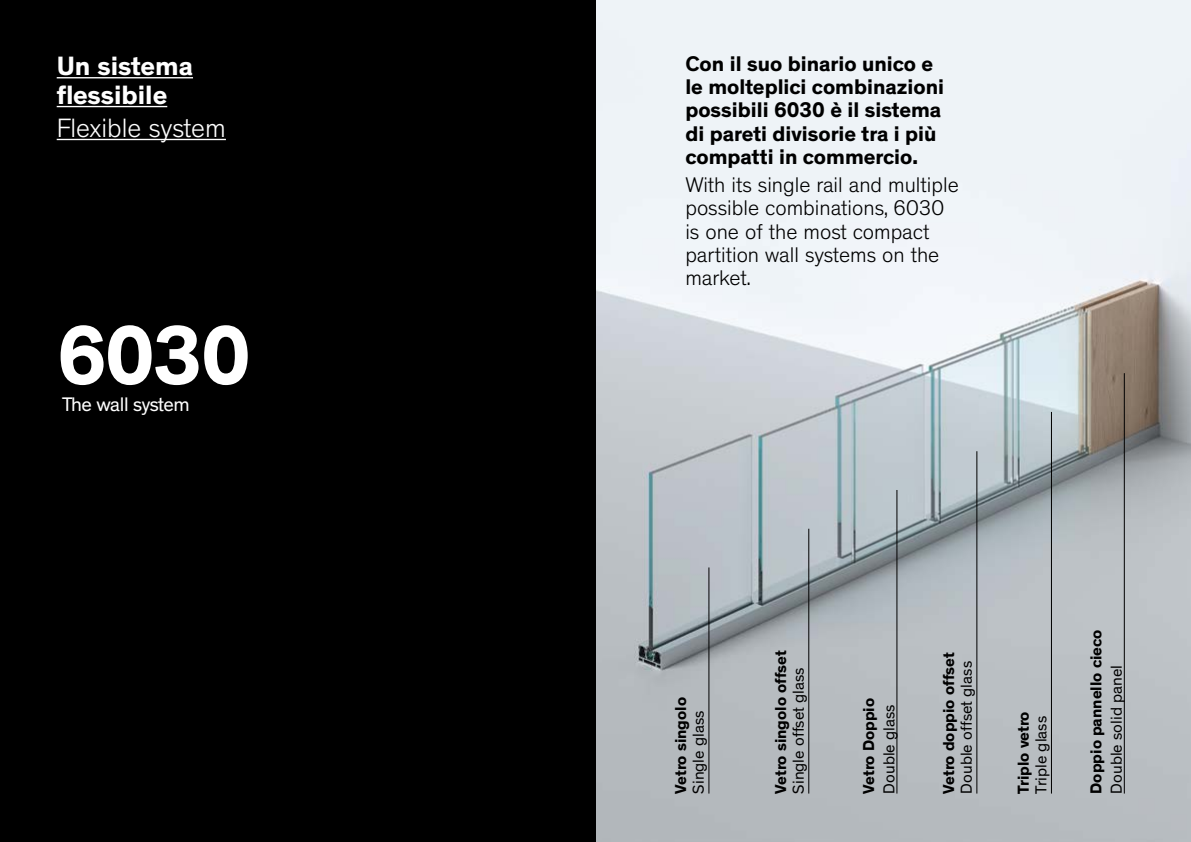
<style>
.page{position:relative;width:1191px;height:842px;background:#fff}
.page>*{position:absolute;margin:0;border:0;box-sizing:border-box;transform-origin:0 0}
.t1{font:700 85px "Theinhardt";color:#fff}
.t2{font:700 27px/28.8px "Theinhardt";color:#fff}
.t3{font:300 27px "Theinhardt";color:#fff}
.t4{font:700 21.6px/23.4px "Theinhardt";color:#000}
.t5{font:300 21.6px/23.4px "Theinhardt";color:#000}
.t6{font:20px "Theinhardt";letter-spacing:-.025em;color:#fff}
.t7{font:700 16.1px "Theinhardt";color:#000}
.t8{font:16.1px "Theinhardt";color:#000}
</style>
<div class="page">
<img style="left:595px;top:0;width:596px;height:842px">
<div style="left:0;top:0;width:595px;height:842px;background:#000"></div>
<hr style="left:708px;top:567px;width:1px;height:226px;background:#000">
<hr style="left:808px;top:529px;width:1px;height:264px;background:#000">
<hr style="left:896px;top:490px;width:1px;height:303px;background:#000">
<hr style="left:976px;top:451px;width:1px;height:342px;background:#000">
<hr style="left:1051px;top:412px;width:1px;height:381px;background:#000">
<hr style="left:1124px;top:373px;width:1px;height:420px;background:#000">
<hr style="left:57px;top:77px;width:136px;height:1px;background:#fff">
<hr style="left:57px;top:106px;width:110px;height:1px;background:#fff">
<hr style="left:57px;top:139px;width:169px;height:1px;background:#fff">
<p class="t2" style="left:57px;top:52px;width:138px">Un sistema flessibile</p>
<p class="t3" style="left:57px;top:112px;width:171px">Flexible system</p>
<h1 class="t1" style="left:57px;top:303px;width:196px">6030</h1>
<p class="t6" style="left:62px;top:392px;width:129px">The wall system</p>
<p class="t4" style="left:685px;top:52px;width:260px">Con il suo binario unico e le molteplici combinazioni possibili 6030 è il sistema di pareti divisorie tra i più compatti in commercio.</p>
<p class="t5" style="left:685px;top:173px;width:275px">With its single rail and multiple possible combinations, 6030 is one of the most compact partition wall systems on the market.</p>
<p class="t7" style="left:671px;top:793px;width:98px;rotate:-90deg">Vetro singolo</p>
<p class="t8" style="left:689px;top:793px;width:85px;rotate:-90deg">Single glass</p>
<p class="t7" style="left:770px;top:793px;width:145px;rotate:-90deg">Vetro singolo offset</p>
<p class="t8" style="left:789px;top:793px;width:128px;rotate:-90deg">Single offset glass</p>
<p class="t7" style="left:858px;top:793px;width:97px;rotate:-90deg">Vetro Doppio</p>
<p class="t8" style="left:879px;top:793px;width:91px;rotate:-90deg">Double glass</p>
<p class="t7" style="left:938px;top:793px;width:143px;rotate:-90deg">Vetro doppio offset</p>
<p class="t8" style="left:957px;top:793px;width:134px;rotate:-90deg">Double offset glass</p>
<p class="t7" style="left:1013px;top:793px;width:84px;rotate:-90deg">Triplo vetro</p>
<p class="t8" style="left:1031px;top:793px;width:79px;rotate:-90deg">Triple glass</p>
<p class="t7" style="left:1086px;top:793px;width:165px;rotate:-90deg">Doppio pannello cieco</p>
<p class="t8" style="left:1107px;top:793px;width:130px;rotate:-90deg">Double solid panel</p>
</div>
